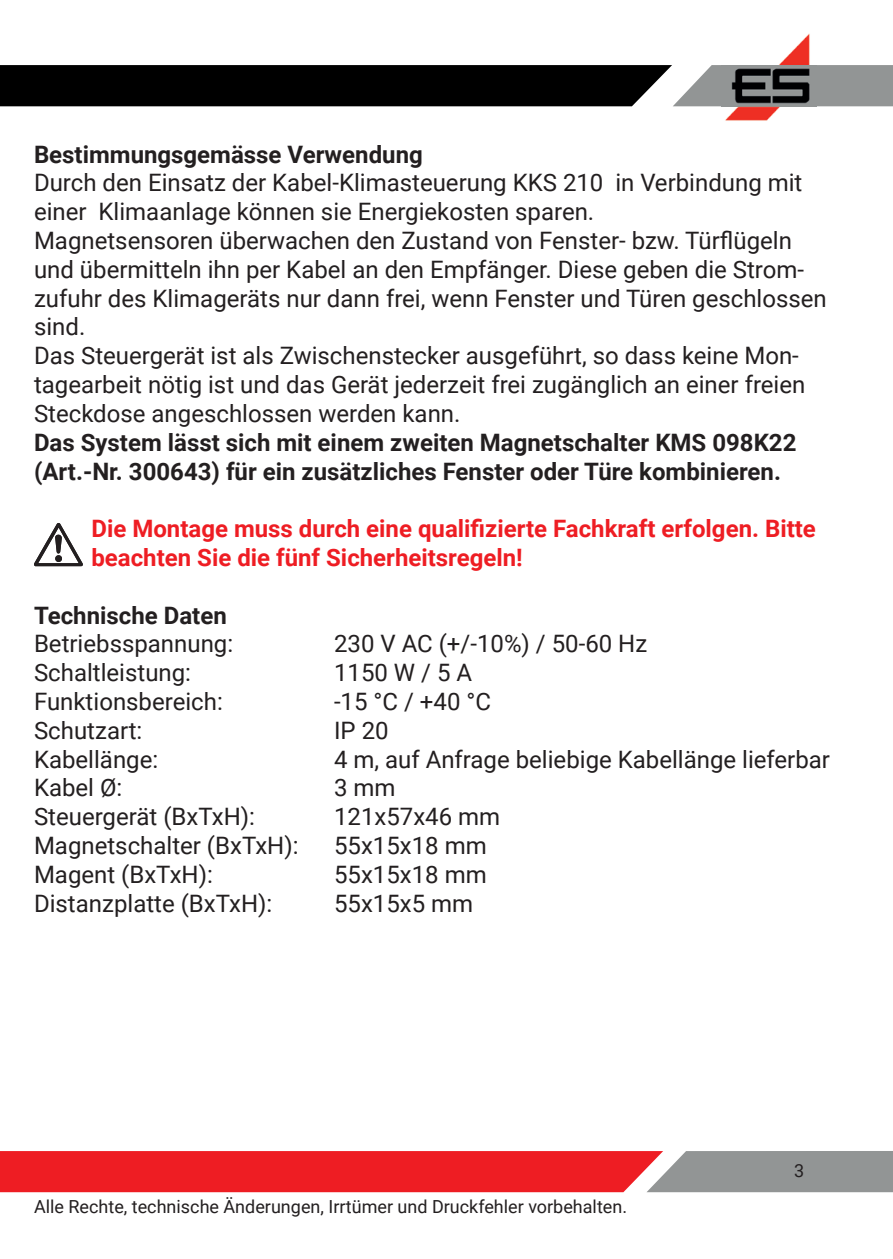
<style>
.page{position:relative;width:893px;height:1259px;background:#fff}
.page>*{position:absolute;margin:0;border:0;box-sizing:border-box;transform-origin:0 0}
.t1{font:24px/28.8px "Roboto";color:#231f20}
.t2{font:700 24px/28.8px "Roboto";color:#231f20}
.t3{font:700 24px/28.8px "Roboto";color:#ee1d23}
.t4{font:18px "Roboto";color:#231f20}
</style>
<div class="page">
<svg style="left:0;top:65px;width:893px;height:41px;background:#202020"></svg>
<img style="left:721px;top:33px;width:96px;height:88px">
<img style="left:721px;top:65px;width:96px;height:41px">
<svg style="left:0;top:1151px;width:893px;height:41px;background:#d74145"></svg>
<svg style="left:34px;top:523px;width:49px;height:43px"></svg>
<p class="t2" style="left:34px;top:139px;width:390px">Bestimmungsgemässe Verwendung</p>
<p class="t1" style="left:34px;top:168px;width:794px">Durch den Einsatz der Kabel-Klimasteuerung KKS 210 in Verbindung mit einer Klimaanlage können sie Energiekosten sparen.<br>Magnetsensoren überwachen den Zustand von Fenster- bzw. Türflügeln und übermitteln ihn per Kabel an den Empfänger. Diese geben die Strom&shy;zufuhr des Klimageräts nur dann frei, wenn Fenster und Türen geschlossen sind.<br>Das Steuergerät ist als Zwischenstecker ausgeführt, so dass keine Mon&shy;tagearbeit nötig ist und das Gerät jederzeit frei zugänglich an einer freien Steckdose angeschlossen werden kann.</p>
<p class="t2" style="left:34px;top:427px;width:764px">Das System lässt sich mit einem zweiten Magnetschalter KMS 098K22 (Art.-Nr. 300643) für ein zusätzliches Fenster oder Türe kombinieren.</p>
<p class="t3" style="left:91px;top:513px;width:726px">Die Montage muss durch eine qualifizierte Fachkraft erfolgen. Bitte beachten Sie die fünf Sicherheitsregeln!</p>
<p class="t2" style="left:34px;top:600px;width:194px">Technische Daten</p>
<p class="t1" style="left:34px;top:628px;width:201px">Betriebsspannung:</p>
<p class="t1" style="left:334px;top:628px;width:315px">230 V AC (+/-10%) / 50-60 Hz</p>
<p class="t1" style="left:34px;top:657px;width:159px">Schaltleistung:</p>
<p class="t1" style="left:334px;top:657px;width:140px">1150 W / 5 A</p>
<p class="t1" style="left:34px;top:686px;width:190px">Funktionsbereich:</p>
<p class="t1" style="left:334px;top:686px;width:159px">-15 °C / +40 °C</p>
<p class="t1" style="left:34px;top:715px;width:110px">Schutzart:</p>
<p class="t1" style="left:334px;top:715px;width:56px">IP 20</p>
<p class="t1" style="left:34px;top:744px;width:126px">Kabellänge:</p>
<p class="t1" style="left:334px;top:744px;width:497px">4 m, auf Anfrage beliebige Kabellänge lieferbar</p>
<p class="t1" style="left:34px;top:772px;width:90px">Kabel Ø:</p>
<p class="t1" style="left:334px;top:772px;width:63px">3 mm</p>
<p class="t1" style="left:34px;top:801px;width:222px">Steuergerät (BxTxH):</p>
<p class="t1" style="left:334px;top:801px;width:168px">121x57x46 mm</p>
<p class="t1" style="left:34px;top:830px;width:266px">Magnetschalter (BxTxH):</p>
<p class="t1" style="left:334px;top:830px;width:154px">55x15x18 mm</p>
<p class="t1" style="left:34px;top:859px;width:180px">Magent (BxTxH):</p>
<p class="t1" style="left:334px;top:859px;width:154px">55x15x18 mm</p>
<p class="t1" style="left:34px;top:888px;width:240px">Distanzplatte (BxTxH):</p>
<p class="t1" style="left:334px;top:888px;width:141px">55x15x5 mm</p>
<p class="t4" style="left:34px;top:1194px;width:595px">Alle Rechte, technische Änderungen, Irrtümer und Druckfehler vorbehalten.</p>
<p class="t4" style="left:794px;top:1157px;width:12px">3</p>
</div>
